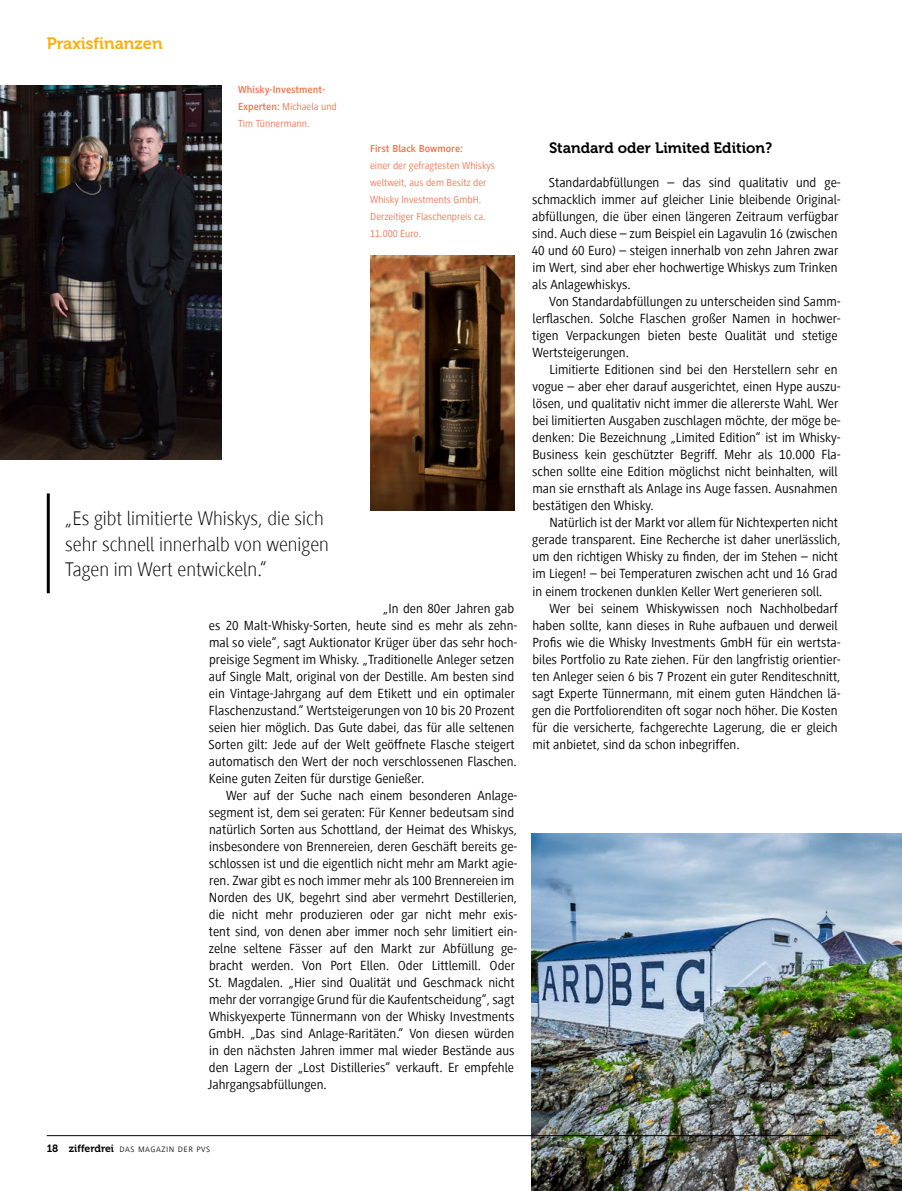
<style>
.page{position:relative;width:902px;height:1191px;background:#fff}
.page>*{position:absolute;margin:0;border:0;box-sizing:border-box;transform-origin:0 0}
.Zitat{font:100 20.25px/25.5px "Generis Sans Com";color:#000}
.t1{font:16.5px "Museo 700";color:#f9af0e}
.t2{font:15px "Museo 700";color:#000}
.Brot{font:13.65px/17px "Generis Sans Com";color:#000}
.BU{font:10.5px/17px "Generis Sans Com";color:#ef7853}
.BU-2{font:700 10.5px/17px "Generis Sans Com";color:#ef7853}
.t3{font:300 10.5px "Generis Sans Com";letter-spacing:.05em;color:#000}
.s1{font-weight:400}
.s2{font-weight:700}
.s3{font-family:"Museo 700";font-weight:400}
</style>
<div class="page">
<hr style="left:47px;top:493px;width:3px;height:100px;background:#000">
<img style="left:531px;top:833px;width:370px;height:358px">
<img style="left:370px;top:255px;width:144px;height:255px">
<img style="left:0;top:85px;width:221px;height:374px">
<hr style="left:47px;top:1135px;width:791px;height:1px;background:#000">
<p class="t1" style="left:47px;top:34px;width:117px">Praxisfinanzen</p>
<p class="BU-2" style="left:238px;top:81px;width:100px">Whisky-Investment-<br>Experten: <span class="s1">Michaela und<br>Tim Tünnermann.</span></p>
<p class="BU" style="left:370px;top:140px;width:126px"><span class="s2">First Black Bowmore:<br></span>einer der gefragtesten Whiskys weltweit, aus dem Besitz der<br>Whisky Investments GmbH.<br>Derzeitiger Flaschenpreis ca.<br>11.000 Euro.</p>
<p class="Zitat" style="left:65px;top:506px;width:265px">„Es gibt limitierte Whiskys, die sich sehr schnell innerhalb von wenigen<br>Tagen im Wert entwickeln.“</p>
<p class="Brot" style="left:208px;top:599px;width:310px;text-indent:175px">„In den 80er Jahren gab es 20 Malt-Whisky-Sorten, heute sind es mehr als zehn&shy;mal so viele“, sagt Auktionator Krüger über das sehr hoch&shy;preisige Segment im Whisky. „Traditionelle Anleger setzen auf Single Malt, original von der Destille. Am besten sind ein Vintage-Jahrgang auf dem Etikett und ein optimaler Flaschenzustand.“ Wertsteigerungen von 10 bis 20 Prozent seien hier möglich. Das Gute dabei, das für alle seltenen Sorten gilt: Jede auf der Welt geöffnete Flasche steigert automatisch den Wert der noch verschlossenen Flaschen.<br>Keine guten Zeiten für durstige Genießer.</p>
<p class="Brot" style="left:208px;top:786px;width:311px;text-indent:18px">Wer auf der Suche nach einem besonderen Anlage&shy;segment ist, dem sei geraten: Für Kenner bedeutsam sind natürlich Sorten aus Schottland, der Heimat des Whiskys, insbesondere von Brennereien, deren Geschäft bereits ge&shy;schlossen ist und die eigentlich nicht mehr am Markt agie&shy;ren. Zwar gibt es noch immer mehr als 100 Brennereien im Norden des UK, begehrt sind aber vermehrt Destillerien, die nicht mehr produzieren oder gar nicht mehr exis&shy;tent sind, von denen aber immer noch sehr limitiert ein&shy;zelne seltene Fässer auf den Markt zur Abfüllung ge&shy;bracht werden. Von Port Ellen. Oder Littlemill. Oder St. Magdalen. „Hier sind Qualität und Geschmack nicht mehr der vorrangige Grund für die Kaufentscheidung“, sagt Whiskyexperte Tünnermann von der Whisky Investments GmbH. „Das sind Anlage-Raritäten.“ Von diesen würden in den nächsten Jahren immer mal wieder Bestände aus den Lagern der „Lost Distilleries“ verkauft. Er empfehle Jahrgangsabfüllungen.</p>
<h2 class="t2" style="left:549px;top:140px;width:225px">Standard oder Limited Edition?</h2>
<p class="Brot" style="left:531px;top:174px;width:311px;text-indent:17px">Standardabfüllungen – das sind qualitativ und ge&shy;schmacklich immer auf gleicher Linie bleibende Original&shy;abfüllungen, die über einen längeren Zeitraum verfügbar sind. Auch diese – zum Beispiel ein Lagavulin 16 (zwischen 40 und 60 Euro) – steigen innerhalb von zehn Jahren zwar im Wert, sind aber eher hochwertige Whiskys zum Trinken als Anlagewhiskys.</p>
<p class="Brot" style="left:532px;top:293px;width:309px;text-indent:17px">Von Standardabfüllungen zu unterscheiden sind Samm&shy;lerflaschen. Solche Flaschen großer Namen in hochwer&shy;tigen Verpackungen bieten beste Qualität und stetige Wertsteigerungen.</p>
<p class="Brot" style="left:532px;top:361px;width:310px;text-indent:17px">Limitierte Editionen sind bei den Herstellern sehr en vogue – aber eher darauf ausgerichtet, einen Hype auszu&shy;lösen, und qualitativ nicht immer die allererste Wahl. Wer bei limitierten Ausgaben zuschlagen möchte, der möge be&shy;denken: Die Bezeichnung „Limited Edition“ ist im Whisky-Business kein geschützter Begriff. Mehr als 10.000 Fla&shy;schen sollte eine Edition möglichst nicht beinhalten, will man sie ernsthaft als Anlage ins Auge fassen. Ausnahmen bestätigen den Whisky.</p>
<p class="Brot" style="left:532px;top:514px;width:310px;text-indent:17px">Natürlich ist der Markt vor allem für Nichtexperten nicht gerade transparent. Eine Recherche ist daher unerlässlich, um den richtigen Whisky zu finden, der im Stehen – nicht im Liegen! – bei Temperaturen zwischen acht und 16 Grad in einem trockenen dunklen Keller Wert generieren soll.</p>
<p class="Brot" style="left:532px;top:599px;width:310px;text-indent:17px">Wer bei seinem Whiskywissen noch Nachholbedarf haben sollte, kann dieses in Ruhe aufbauen und derweil Profis wie die Whisky Investments GmbH für ein wertsta&shy;biles Portfolio zu Rate ziehen. Für den langfristig orientier&shy;ten Anleger seien 6 bis 7 Prozent ein guter Renditeschnitt, sagt Experte Tünnermann, mit einem guten Händchen lä&shy;gen die Portfoliorenditen oft sogar noch höher. Die Kosten für die versicherte, fachgerechte Lagerung, die er gleich mit anbietet, sind da schon inbegriffen.</p>
<p class="t3" style="left:47px;top:1143px;width:164px"><span class="s3">18 zifferdrei</span> das Magazin der PVS</p>
</div>
